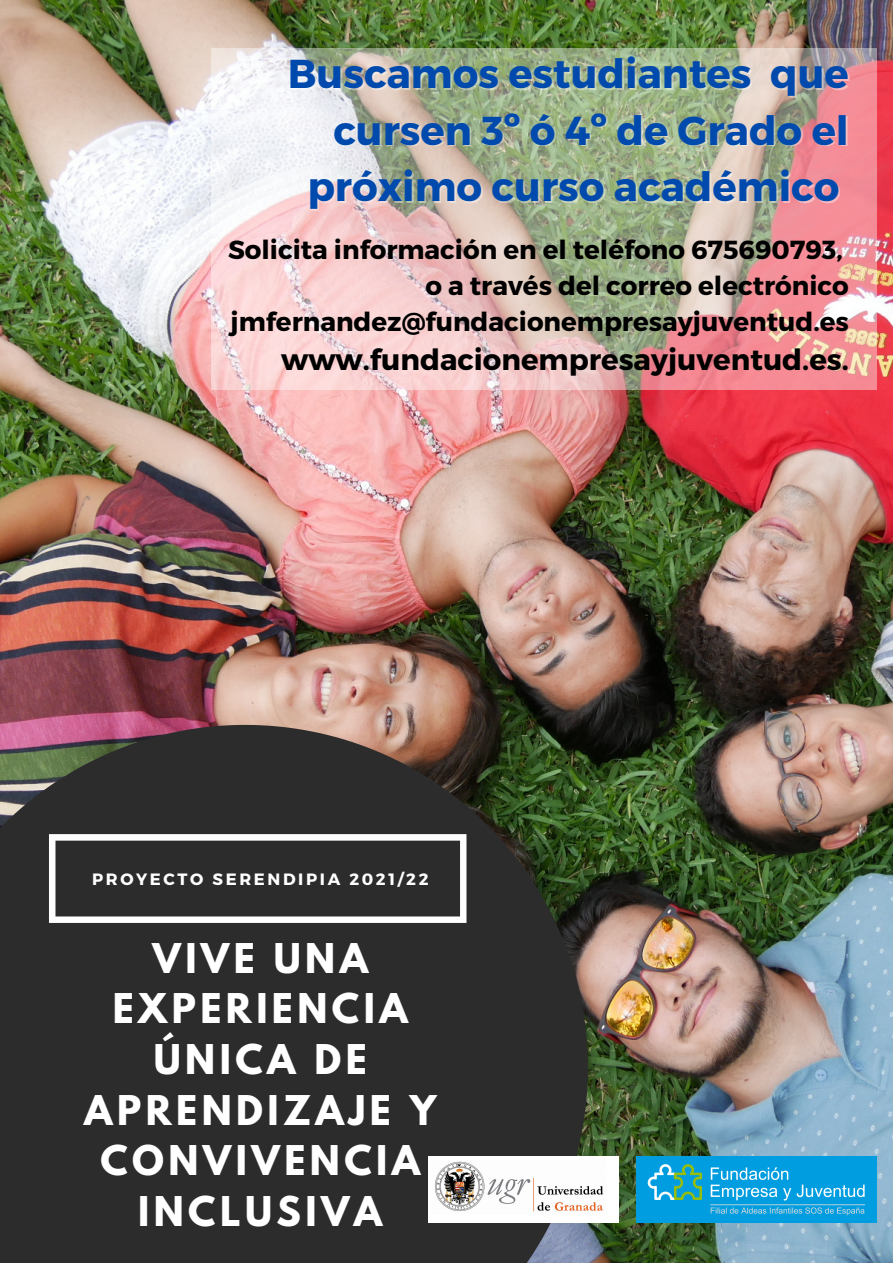
<style>
.page{position:relative;width:893px;height:1263px;background:#fff}
.page>*{position:absolute;margin:0;border:0;box-sizing:border-box;transform-origin:0 0}
.t1{font:700 40.28px/56.4px "Montserrat";color:#004aad;text-align:right}
.t2{font:700 36.3px/50.6px "League Spartan";letter-spacing:.12em;color:#fff;text-align:center}
.t3{font:700 29.1px "Montserrat";color:#000}
.t4{font:700 26.1px/36px "Montserrat";color:#000;text-align:right}
.t5{font:700 16.42px "Montserrat";letter-spacing:.16em;color:#fff}
.s1{color:rgb(255 255 255/.4)}
</style>
<div class="page">
<img style="left:0;top:0;width:893px;height:1263px">
<svg style="left:0;top:725px;width:588px;height:538px;background:#31312e"></svg>
<svg style="left:49px;top:834px;width:417px;height:89px;background:#505050"></svg>
<img style="left:212px;top:48px;width:665px;height:342px">
<img style="left:637px;top:1156px;width:239px;height:67px">
<img style="left:428px;top:1156px;width:190px;height:67px">
<p class="t1" style="left:288px;top:44px;width:564px">Buscamos estudiantes <span class="s1">que </span>cursen 3º ó 4º de Grado el próximo curso académico</p>
<p class="t4" style="left:228px;top:230px;width:616px">Solicita información en el teléfono 675690793,</p>
<p class="t4" style="left:230px;top:266px;width:620px">o a través del correo electrónico jmfernandez@fundacionempresayjuventud.es</p>
<p class="t3" style="left:281px;top:341px;width:569px">www.fundacionempresayjuventud.es.</p>
<p class="t5" style="left:92px;top:868px;width:338px">PROYECTO SERENDIPIA 2021/22</p>
<p class="t2" style="left:84px;top:937px;width:354px">VIVE UNA<br>EXPERIENCIA<br>ÚNICA DE<br>APRENDIZAJE Y<br>CONVIVENCIA<br>INCLUSIVA</p>
</div>
